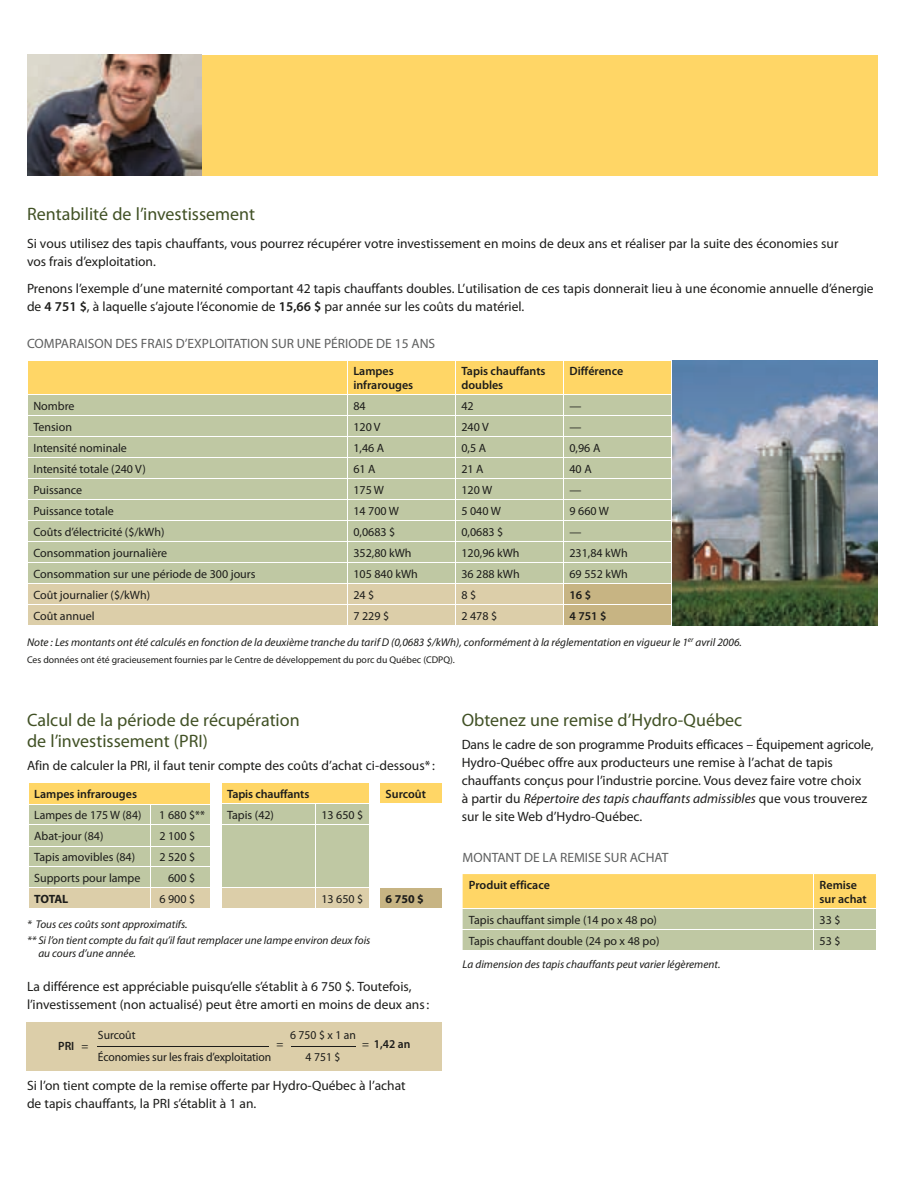
<style>
.page{position:relative;width:905px;height:1188px;background:#fff}
.page>*{position:absolute;margin:0;border:0;box-sizing:border-box;transform-origin:0 0}
.t1{font:18px/21px "Myriad Pro";color:#415125}
.t2{font:13.5px/18px "Myriad Pro";color:#1c1c1a}
.t3{font:13.5px "Myriad Pro";color:#5e5f5f}
.t4{font:12px/22.5px "Myriad Pro";color:#1c1c1a}
.t5{font:600 12px/13.5px "Myriad Pro";color:#1c1c1a}
.t6{font:700 12px "Myriad Pro";letter-spacing:-.015em;color:#1c1c1a}
.t7{font:italic 11.25px/16px "Myriad Pro";color:#1c1c1a}
.t8{font:9.75px "Myriad Pro";color:#1c1c1a}
.s1{font-weight:600}
.s2{font-weight:400}
.s3{font-style:italic}
</style>
<div class="page">
<svg style="left:29px;top:783px;width:181px;height:125px"></svg>
<div style="left:26px;top:1022px;width:416px;height:49px;background:#dccea9"></div>
<div style="left:27px;top:55px;width:851px;height:121px;background:#ffd666"></div>
<img style="left:27px;top:55px;width:174px;height:120px">
<svg style="left:222px;top:783px;width:147px;height:125px"></svg>
<svg style="left:380px;top:783px;width:62px;height:125px"></svg>
<hr style="left:98px;top:1046px;width:171px;height:1px;background:#1c1c1a">
<hr style="left:291px;top:1046px;width:64px;height:1px;background:#1c1c1a">
<svg style="left:462px;top:874px;width:414px;height:76px"></svg>
<hr style="left:217px;top:825px;width:151px;height:1px;background:#fff">
<img style="left:672px;top:361px;width:206px;height:265px">
<svg style="left:28px;top:361px;width:643px;height:264px"></svg>
<hr style="left:27px;top:584px;width:320px;height:1px;background:#fff">
<hr style="left:347px;top:584px;width:108px;height:1px;background:#fff">
<hr style="left:455px;top:584px;width:109px;height:1px;background:#fff">
<h1 class="t1" style="left:27px;top:203px;width:229px">Rentabilité de l’investissement</h1>
<p class="t2" style="left:27px;top:234px;width:812px">Si vous utilisez des tapis chauffants, vous pourrez récupérer votre investissement en moins de deux ans et réaliser par la suite des économies sur vos frais d’exploitation.</p>
<p class="t2" style="left:27px;top:279px;width:848px">Prenons l’exemple d’une maternité comportant 42 tapis chauffants doubles. L’utilisation de ces tapis donnerait lieu à une économie annuelle d’énergie de <span class="s1">4 751 $</span>, à laquelle s’ajoute l’économie de <span class="s1">15,66 $</span> par année sur les coûts du matériel.</p>
<p class="t3" style="left:27px;top:335px;width:410px">COMPARAISON DES FRAIS D’EXPLOITATION SUR UNE PÉRIODE DE 15 ANS</p>
<p class="t5" style="left:353px;top:364px;width:61px">Lampes infrarouges</p>
<p class="t5" style="left:461px;top:364px;width:86px">Tapis chauffants doubles</p>
<p class="t5" style="left:569px;top:364px;width:55px">Différence</p>
<p class="t4" style="left:33px;top:394px;width:43px">Nombre</p>
<p class="t4" style="left:353px;top:394px;width:14px">84</p>
<p class="t4" style="left:461px;top:394px;width:14px">42</p>
<p class="t4" style="left:569px;top:394px;width:13px">—</p>
<p class="t4" style="left:33px;top:415px;width:40px">Tension</p>
<p class="t4" style="left:353px;top:415px;width:29px">120 V</p>
<p class="t4" style="left:461px;top:415px;width:29px">240 V</p>
<p class="t4" style="left:569px;top:415px;width:13px">—</p>
<p class="t4" style="left:33px;top:436px;width:95px">Intensité nominale</p>
<p class="t4" style="left:353px;top:436px;width:32px">1,46 A</p>
<p class="t4" style="left:461px;top:436px;width:26px">0,5 A</p>
<p class="t4" style="left:569px;top:436px;width:32px">0,96 A</p>
<p class="t4" style="left:33px;top:457px;width:114px">Intensité totale (240 V)</p>
<p class="t4" style="left:353px;top:457px;width:24px">61 A</p>
<p class="t4" style="left:461px;top:457px;width:24px">21 A</p>
<p class="t4" style="left:569px;top:457px;width:24px">40 A</p>
<p class="t4" style="left:33px;top:478px;width:50px">Puissance</p>
<p class="t4" style="left:353px;top:478px;width:32px">175 W</p>
<p class="t4" style="left:461px;top:478px;width:32px">120 W</p>
<p class="t4" style="left:569px;top:478px;width:13px">—</p>
<p class="t4" style="left:33px;top:499px;width:82px">Puissance totale</p>
<p class="t4" style="left:353px;top:499px;width:47px">14 700 W</p>
<p class="t4" style="left:461px;top:499px;width:41px">5 040 W</p>
<p class="t4" style="left:569px;top:499px;width:41px">9 660 W</p>
<p class="t4" style="left:33px;top:520px;width:132px">Coûts d’électricité ($/kWh)</p>
<p class="t4" style="left:353px;top:520px;width:43px">0,0683 $</p>
<p class="t4" style="left:461px;top:520px;width:43px">0,0683 $</p>
<p class="t4" style="left:569px;top:520px;width:13px">—</p>
<p class="t4" style="left:33px;top:541px;width:135px">Consommation journalière</p>
<p class="t4" style="left:353px;top:541px;width:60px">352,80 kWh</p>
<p class="t4" style="left:461px;top:541px;width:60px">120,96 kWh</p>
<p class="t4" style="left:569px;top:541px;width:60px">231,84 kWh</p>
<p class="t4" style="left:33px;top:562px;width:224px">Consommation sur une période de 300 jours</p>
<p class="t4" style="left:353px;top:562px;width:66px">105 840 kWh</p>
<p class="t4" style="left:461px;top:562px;width:60px">36 288 kWh</p>
<p class="t4" style="left:569px;top:562px;width:60px">69 552 kWh</p>
<p class="t4" style="left:33px;top:583px;width:118px">Coût journalier ($/kWh)</p>
<p class="t4" style="left:353px;top:583px;width:23px">24 $</p>
<p class="t4" style="left:461px;top:583px;width:16px">8 $</p>
<p class="t5" style="left:569px;top:588px;width:23px">16 $</p>
<p class="t4" style="left:33px;top:604px;width:63px">Coût annuel</p>
<p class="t4" style="left:353px;top:604px;width:37px">7 229 $</p>
<p class="t4" style="left:461px;top:604px;width:37px">2 478 $</p>
<p class="t5" style="left:569px;top:609px;width:39px">4 751 $</p>
<p class="t7" style="left:27px;top:634px;width:716px">Note : Les montants ont été calculés en fonction de la deuxième tranche du tarif D (0,0683 $/kWh), conformément à la réglementation en vigueur le 1<sup>er</sup> avril 2006.</p>
<p class="t8" style="left:27px;top:654px;width:429px">Ces données ont été gracieusement fournies par le Centre de développement du porc du Québec (CDPQ).</p>
<h1 class="t1" style="left:27px;top:710px;width:274px">Calcul de la période de récupération de l’investissement (PRI)</h1>
<p class="t2" style="left:27px;top:756px;width:409px">Afin de calculer la PRI, il faut tenir compte des coûts d’achat ci-dessous* :</p>
<p class="t5" style="left:34px;top:787px;width:104px">Lampes infrarouges</p>
<p class="t4" style="left:34px;top:804px;width:109px">Lampes de 175 W (84)</p>
<p class="t4" style="left:159px;top:804px;width:47px">1 680 $**</p>
<p class="t4" style="left:34px;top:825px;width:71px">Abat-jour (84)</p>
<p class="t4" style="left:159px;top:825px;width:37px">2 100 $</p>
<p class="t4" style="left:34px;top:846px;width:102px">Tapis amovibles (84)</p>
<p class="t4" style="left:159px;top:846px;width:37px">2 520 $</p>
<p class="t4" style="left:34px;top:867px;width:108px">Supports pour lampe</p>
<p class="t4" style="left:168px;top:867px;width:29px">600 $</p>
<p class="t6" style="left:34px;top:891px;width:36px">TOTAL</p>
<p class="t4" style="left:159px;top:888px;width:37px">6 900 $</p>
<p class="t5" style="left:227px;top:786px;width:84px">Tapis chauffants</p>
<p class="t4" style="left:227px;top:803px;width:49px">Tapis (42)</p>
<p class="t4" style="left:321px;top:803px;width:43px">13 650 $</p>
<p class="t4" style="left:321px;top:887px;width:43px">13 650 $</p>
<p class="t5" style="left:385px;top:786px;width:42px">Surcoût</p>
<p class="t6" style="left:385px;top:891px;width:40px">6 750 $</p>
<p class="t7" style="left:27px;top:916px;width:345px">* Tous ces coûts sont approximatifs.<br>** Si l’on tient compte du fait qu’il faut remplacer une lampe environ deux fois</p>
<p class="t7" style="left:38px;top:945px;width:99px">au cours d’une année.</p>
<p class="t2" style="left:27px;top:977px;width:404px">La différence est appréciable puisqu’elle s’établit à 6 750 $. Toutefois, l’investissement (non actualisé) peut être amorti en moins de deux ans :</p>
<p class="t4" style="left:290px;top:1023px;width:67px;text-align:center">6 750 $ x 1 an<br>4 751 $</p>
<p class="t5" style="left:362px;top:1037px;width:50px"><span class="s2">=</span> 1,42 an</p>
<p class="t2" style="left:27px;top:1076px;width:380px">Si l’on tient compte de la remise offerte par Hydro-Québec à l’achat de tapis chauffants, la PRI s’établit à 1 an.</p>
<p class="t5" style="left:58px;top:1039px;width:32px">PRI <span class="s2">=</span></p>
<p class="t4" style="left:98px;top:1023px;width:175px">Surcoût<br>Économies sur les frais d’exploitation</p>
<p class="t4" style="left:276px;top:1033px;width:8px">=</p>
<h1 class="t1" style="left:461px;top:710px;width:282px">Obtenez une remise d’Hydro-Québec</h1>
<p class="t2" style="left:461px;top:735px;width:413px">Dans le cadre de son programme Produits efficaces – Équipement agricole, Hydro-Québec offre aux producteurs une remise à l’achat de tapis chauffants conçus pour l’industrie porcine. Vous devez faire votre choix<br>à partir du <span class="s3">Répertoire des tapis chauffants admissibles</span> que vous trouverez sur le site Web d’Hydro-Québec.</p>
<p class="t3" style="left:462px;top:849px;width:207px">MONTANT DE LA REMISE SUR ACHAT</p>
<p class="t5" style="left:469px;top:878px;width:82px">Produit efficace</p>
<p class="t5" style="left:819px;top:878px;width:49px">Remise sur achat</p>
<p class="t4" style="left:469px;top:908px;width:190px">Tapis chauffant simple (14 po x 48 po)</p>
<p class="t4" style="left:819px;top:908px;width:23px">33 $</p>
<p class="t4" style="left:469px;top:929px;width:192px">Tapis chauffant double (24 po x 48 po)</p>
<p class="t4" style="left:819px;top:929px;width:23px">53 $</p>
<p class="t7" style="left:462px;top:956px;width:259px">La dimension des tapis chauffants peut varier légèrement.</p>
</div>
